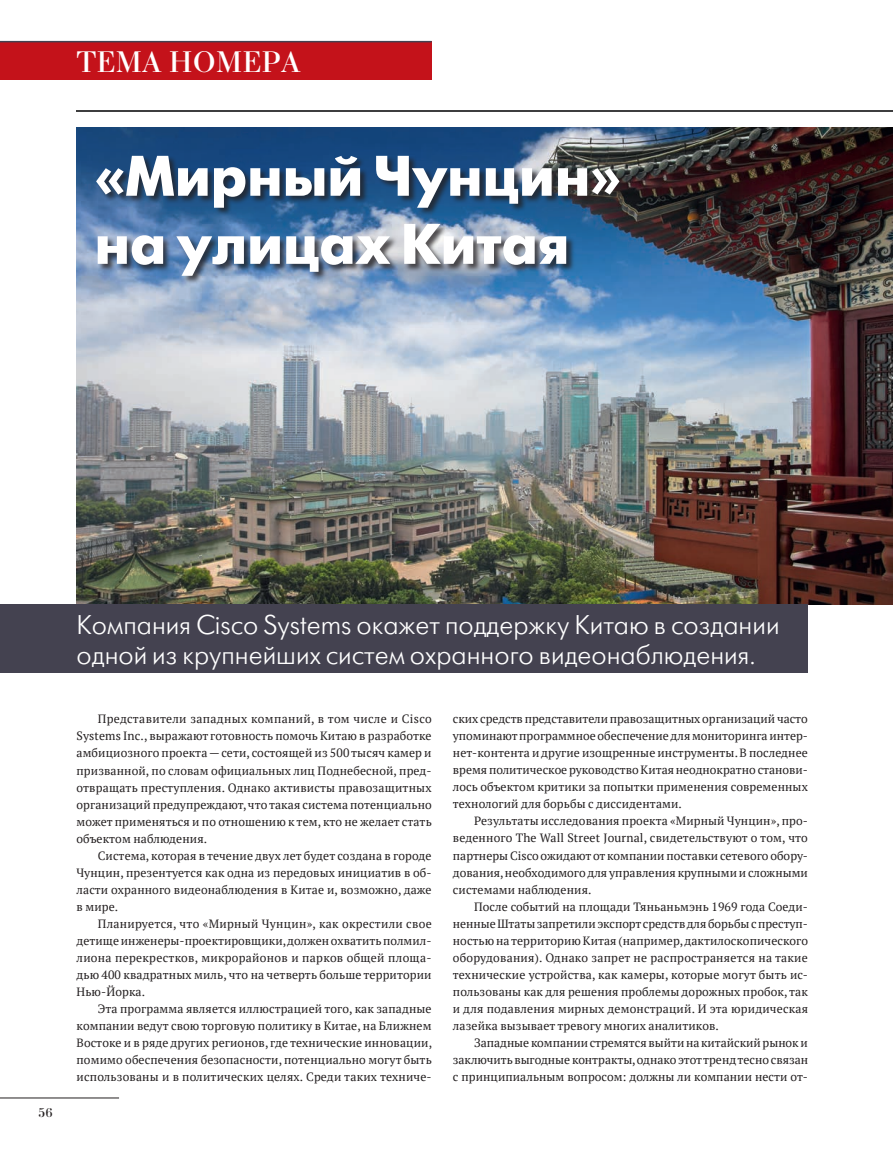
<style>
.page{position:relative;width:893px;height:1149px;background:#fff}
.page>*{position:absolute;margin:0;border:0;box-sizing:border-box;transform-origin:0 0}
.t1{font:700 57px "Futuris C";color:#fff}
.колонтитул{font:31.5px "Bodoni C";color:#fff}
.t2{font:27px/30px "Futuris C";color:#fff}
.t3{font:13.5px "Bodoni C";color:#231f20}
.t4{font:12px/17px "PT Serif";letter-spacing:.01em;color:#231f20;text-align:justify}
</style>
<div class="page">
<img style="left:77px;top:128px;width:816px;height:476px">
<div style="left:96px;top:156px;width:532px;height:128px;background:#231f20;opacity:.75"></div>
<div style="left:0;top:604px;width:808px;height:68px;background:#444250"></div>
<hr style="left:77px;top:111px;width:816px;height:1px;background:#3e3e3f">
<div style="left:0;top:41px;width:432px;height:38px;background:#c4121a"></div>
<hr style="left:0;top:41px;width:432px;height:1px;background:#444250">
<hr style="left:0;top:1097px;width:119px;height:1px;background:#231f20">
<p class="колонтитул" style="left:77px;top:45px;width:226px">ТЕМА НОМЕРА</p>
<p class="t1" style="left:94px;top:144px;width:528px">«Мирный Чунцин»</p>
<p class="t1" style="left:94px;top:212px;width:476px">на улицах Китая</p>
<p class="t3" style="left:38px;top:1104px;width:16px">56</p>
<p class="t2" style="left:77px;top:610px;width:704px">Компания Cisco Systems окажет поддержку Китаю в создании одной из крупнейших систем охранного видеонаблюдения.</p>
<p class="t4" style="left:77px;top:710px;width:357px;text-indent:21px">Представители западных компаний, в том числе и Cisco Systems Inc., выражают готовность помочь Китаю в разработке амбициозного проекта — сети, состоящей из 500 тысяч камер и призванной, по словам официальных лиц Поднебесной, пред&shy;отвращать преступления. Однако активисты правозащитных организаций предупреждают, что такая система потенциально может применяться и по отношению к тем, кто не желает стать объектом наблюдения.</p>
<p class="t4" style="left:77px;top:846px;width:357px;text-indent:21px">Система, которая в течение двух лет будет создана в городе Чунцин, презентуется как одна из передовых инициатив в об&shy;ласти охранного видеонаблюдения в Китае и, возможно, даже в мире.</p>
<p class="t4" style="left:77px;top:914px;width:357px;text-indent:21px">Планируется, что «Мирный Чунцин», как окрестили свое детище инженеры-проектировщики, должен охватить полмил&shy;лиона перекрестков, микрорайонов и парков общей площа&shy;дью 400 квадратных миль, что на четверть больше территории Нью-Йорка.</p>
<p class="t4" style="left:77px;top:999px;width:357px;text-indent:21px">Эта программа является иллюстрацией того, как западные компании ведут свою торговую политику в Китае, на Ближнем Востоке и в ряде других регионов, где технические инновации, помимо обеспечения безопасности, потенциально могут быть использованы и в политических целях. Среди таких техниче-</p>
<p class="t4" style="left:453px;top:710px;width:357px">ских средств представители правозащитных организаций часто упоминают программное обеспечение для мониторинга интер&shy;нет-контента и другие изощренные инструменты. В последнее время политическое руководство Китая неоднократно станови&shy;лось объектом критики за попытки применения современных технологий для борьбы с диссидентами.</p>
<p class="t4" style="left:453px;top:812px;width:357px;text-indent:21px">Результаты исследования проекта «Мирный Чунцин», про&shy;веденного The Wall Street Journal, свидетельствуют о том, что партнеры Cisco ожидают от компании поставки сетевого обору&shy;дования, необходимого для управления крупными и сложными системами наблюдения.</p>
<p class="t4" style="left:453px;top:897px;width:357px;text-indent:21px">После событий на площади Тяньаньмэнь 1969 года Соеди&shy;ненные Штаты запретили экспорт средств для борьбы с преступ&shy;ностью на территорию Китая (например, дактилоскопического оборудования). Однако запрет не распространяется на такие технические устройства, как камеры, которые могут быть ис&shy;пользованы как для решения проблемы дорожных пробок, так и для подавления мирных демонстраций. И эта юридическая лазейка вызывает тревогу многих аналитиков.</p>
<p class="t4" style="left:453px;top:1033px;width:357px;text-indent:21px">Западные компании стремятся выйти на китайский рынок и заключить выгодные контракты, однако этот тренд тесно связан с принципиальным вопросом: должны ли компании нести от-</p>
</div>
